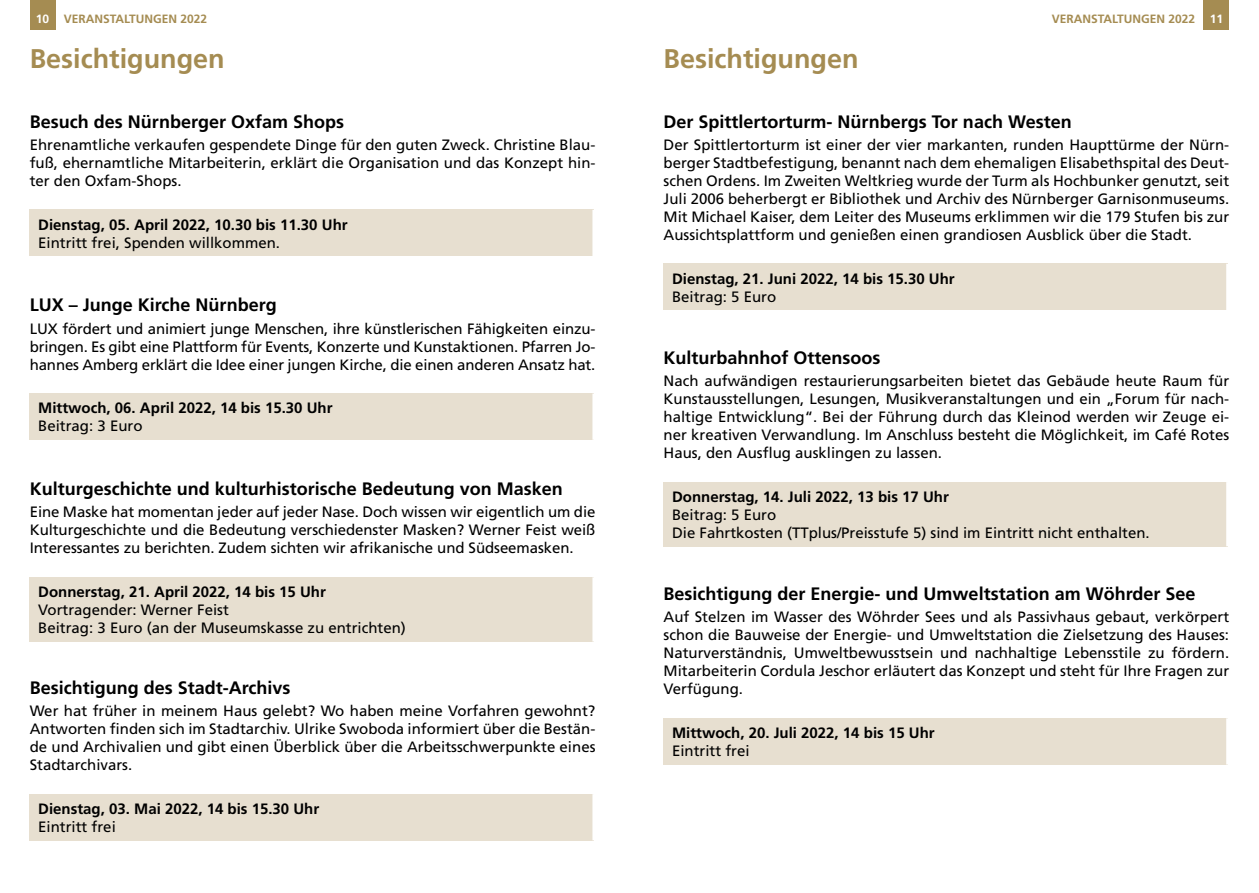
<style>
.page{position:relative;width:1259px;height:893px;background:#fff}
.page>*{position:absolute;margin:0;border:0;box-sizing:border-box;transform-origin:0 0}
.t1{font:700 27px "Frutiger";color:#a58c52}
.t2{font:700 18px "Frutiger";color:#000}
.t3{font:15px/18px "Frutiger";color:#000;text-align:justify}
.t4{font:700 15px "Frutiger";color:#000}
.t5{font:700 12px "Frutiger";color:#a58c52}
.s1{color:#fff}
</style>
<div class="page">
<div style="left:30px;top:0;width:25px;height:30px;background:#a58c52"></div>
<div style="left:1203px;top:0;width:26px;height:30px;background:#a58c52"></div>
<div style="left:30px;top:210px;width:564px;height:46px;background:#e7dfd0"></div>
<hr style="left:592px;top:210px;width:3px;height:46px;background:#fff">
<div style="left:30px;top:394px;width:564px;height:46px;background:#e7dfd0"></div>
<hr style="left:592px;top:394px;width:3px;height:46px;background:#fff">
<div style="left:30px;top:577px;width:564px;height:65px;background:#e7dfd0"></div>
<hr style="left:592px;top:577px;width:3px;height:65px;background:#fff">
<div style="left:30px;top:794px;width:564px;height:46px;background:#e7dfd0"></div>
<hr style="left:592px;top:794px;width:3px;height:46px;background:#fff">
<div style="left:663px;top:264px;width:564px;height:46px;background:#e7dfd0"></div>
<hr style="left:1226px;top:264px;width:3px;height:46px;background:#fff">
<div style="left:663px;top:482px;width:564px;height:64px;background:#e7dfd0"></div>
<hr style="left:1226px;top:482px;width:3px;height:64px;background:#fff">
<div style="left:663px;top:718px;width:564px;height:47px;background:#e7dfd0"></div>
<hr style="left:1226px;top:718px;width:3px;height:47px;background:#fff">
<p class="t5" style="left:36px;top:11px;width:173px"><span class="s1">10</span> VERANSTALTUNGEN 2022</p>
<p class="t5" style="left:1052px;top:11px;width:173px">VERANSTALTUNGEN 2022 <span class="s1">11</span></p>
<h1 class="t1" style="left:30px;top:42px;width:196px">Besichtigungen</h1>
<h1 class="t1" style="left:663px;top:42px;width:196px">Besichtigungen</h1>
<p class="t2" style="left:30px;top:111px;width:316px">Besuch des Nürnberger Oxfam Shops</p>
<p class="t3" style="left:30px;top:136px;width:567px">Ehrenamtliche verkaufen gespendete Dinge für den guten Zweck. Christine Blau&shy;fuß, ehernamtliche Mitarbeiterin, erklärt die Organisation und das Konzept hin&shy;ter den Oxfam-Shops.</p>
<p class="t4" style="left:38px;top:215px;width:311px">Dienstag, 05. April 2022, 10.30 bis 11.30 Uhr</p>
<p class="t3" style="left:38px;top:233px;width:243px">Eintritt frei, Spenden willkommen.</p>
<p class="t2" style="left:30px;top:294px;width:249px">LUX – Junge Kirche Nürnberg</p>
<p class="t3" style="left:30px;top:319px;width:567px">LUX fördert und animiert junge Menschen, ihre künstlerischen Fähigkeiten einzu&shy;bringen. Es gibt eine Plattform für Events, Konzerte und Kunstaktionen. Pfarren Jo&shy;hannes Amberg erklärt die Idee einer jungen Kirche, die einen anderen Ansatz hat.</p>
<p class="t4" style="left:38px;top:399px;width:296px">Mittwoch, 06. April 2022, 14 bis 15.30 Uhr</p>
<p class="t3" style="left:38px;top:417px;width:106px">Beitrag: 3 Euro</p>
<p class="t2" style="left:30px;top:478px;width:535px">Kulturgeschichte und kulturhistorische Bedeutung von Masken</p>
<p class="t3" style="left:30px;top:503px;width:567px">Eine Maske hat momentan jeder auf jeder Nase. Doch wissen wir eigentlich um die Kulturgeschichte und die Bedeutung verschiedenster Masken? Werner Feist weiß Interessantes zu berichten. Zudem sichten wir afrikanische und Südseemasken.</p>
<p class="t4" style="left:38px;top:583px;width:289px">Donnerstag, 21. April 2022, 14 bis 15 Uhr</p>
<p class="t3" style="left:38px;top:601px;width:369px">Vortragender: Werner Feist<br>Beitrag: 3 Euro (an der Museumskasse zu entrichten)</p>
<p class="t2" style="left:30px;top:677px;width:262px">Besichtigung des Stadt-Archivs</p>
<p class="t3" style="left:30px;top:702px;width:567px">Wer hat früher in meinem Haus gelebt? Wo haben meine Vorfahren gewohnt?<br>Antworten finden sich im Stadtarchiv. Ulrike Swoboda informiert über die Bestän&shy;de und Archivalien und gibt einen Überblick über die Arbeitsschwerpunkte eines Stadtarchivars.</p>
<p class="t4" style="left:38px;top:800px;width:282px">Dienstag, 03. Mai 2022, 14 bis 15.30 Uhr</p>
<p class="t3" style="left:38px;top:818px;width:79px">Eintritt frei</p>
<p class="t2" style="left:663px;top:111px;width:410px">Der Spittlertorturm- Nürnbergs Tor nach Westen</p>
<p class="t3" style="left:663px;top:136px;width:567px">Der Spittlertorturm ist einer der vier markanten, runden Haupttürme der Nürn&shy;berger Stadtbefestigung, benannt nach dem ehemaligen Elisabethspital des Deut&shy;schen Ordens. Im Zweiten Weltkrieg wurde der Turm als Hochbunker genutzt, seit Juli 2006 beherbergt er Bibliothek und Archiv des Nürnberger Garnisonmuseums.<br>Mit Michael Kaiser, dem Leiter des Museums erklimmen wir die 179 Stufen bis zur Aussichtsplattform und genießen einen grandiosen Ausblick über die Stadt.</p>
<p class="t4" style="left:672px;top:269px;width:284px">Dienstag, 21. Juni 2022, 14 bis 15.30 Uhr</p>
<p class="t3" style="left:672px;top:287px;width:106px">Beitrag: 5 Euro</p>
<p class="t2" style="left:663px;top:347px;width:219px">Kulturbahnhof Ottensoos</p>
<p class="t3" style="left:663px;top:372px;width:567px">Nach aufwändigen restaurierungsarbeiten bietet das Gebäude heute Raum für Kunstausstellungen, Lesungen, Musikveranstaltungen und ein „Forum für nach&shy;haltige Entwicklung“. Bei der Führung durch das Kleinod werden wir Zeuge ei&shy;ner kreativen Verwandlung. Im Anschluss besteht die Möglichkeit, im Café Rotes Haus, den Ausflug ausklingen zu lassen.</p>
<p class="t4" style="left:672px;top:488px;width:278px">Donnerstag, 14. Juli 2022, 13 bis 17 Uhr</p>
<p class="t3" style="left:672px;top:506px;width:479px">Beitrag: 5 Euro<br>Die Fahrtkosten (TTplus/Preisstufe 5) sind im Eintritt nicht enthalten.</p>
<p class="t2" style="left:663px;top:583px;width:533px">Besichtigung der Energie- und Umweltstation am Wöhrder See</p>
<p class="t3" style="left:663px;top:608px;width:567px">Auf Stelzen im Wasser des Wöhrder Sees und als Passivhaus gebaut, verkörpert schon die Bauweise der Energie- und Umweltstation die Zielsetzung des Hauses:<br>Naturverständnis, Umweltbewusstsein und nachhaltige Lebensstile zu fördern.<br>Mitarbeiterin Cordula Jeschor erläutert das Konzept und steht für Ihre Fragen zur Verfügung.</p>
<p class="t4" style="left:672px;top:724px;width:264px">Mittwoch, 20. Juli 2022, 14 bis 15 Uhr</p>
<p class="t3" style="left:672px;top:742px;width:79px">Eintritt frei</p>
</div>
